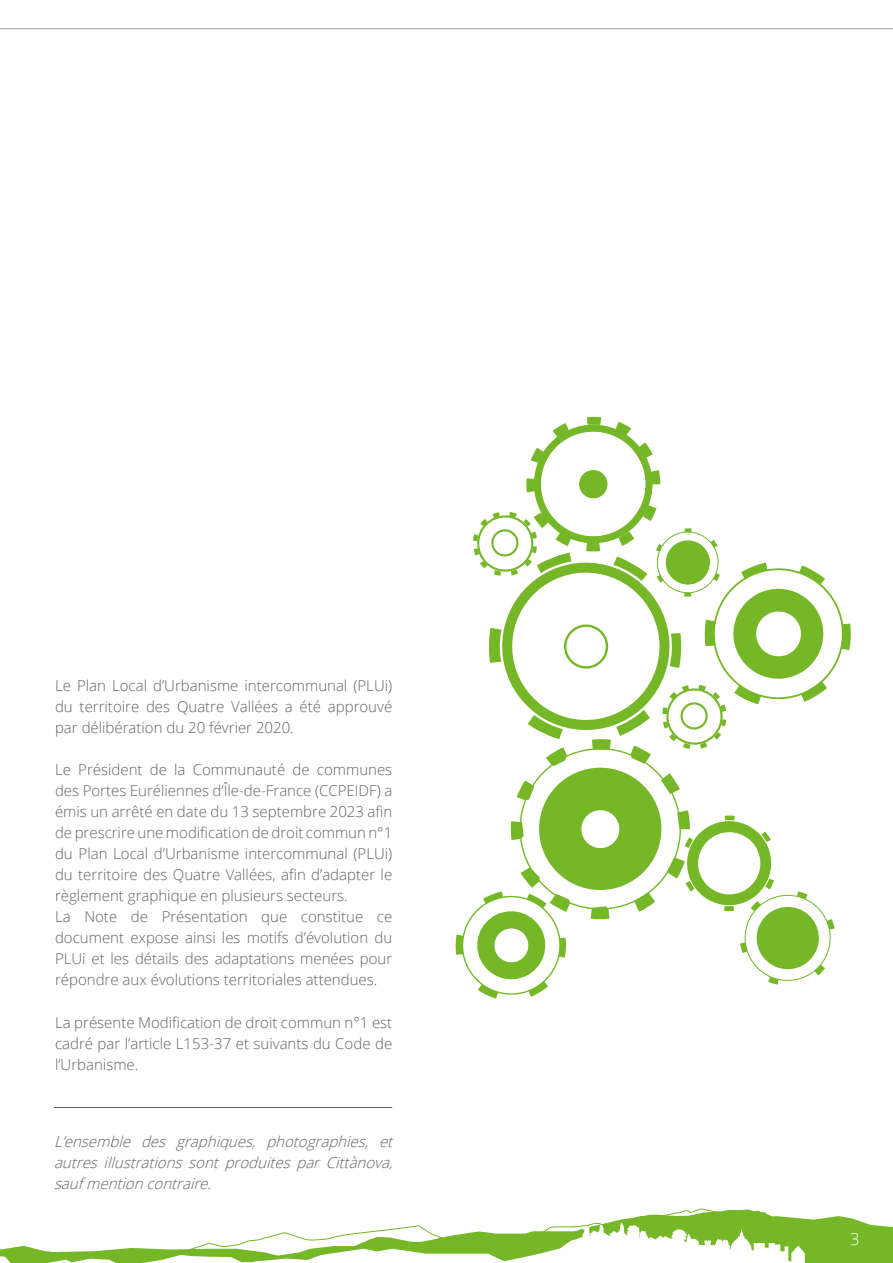
<style>
.page{position:relative;width:893px;height:1263px;background:#fff}
.page>*{position:absolute;margin:0;border:0;box-sizing:border-box;transform-origin:0 0}
.t1{font:300 16.5px "Open Sans";color:#fff}
.t2{font:300 15px/21px "Open Sans";color:#626262;text-align:justify}
.t3{font:italic 300 15px/21px "Open Sans";color:#626262;text-align:justify}
</style>
<div class="page">
<svg style="left:0;top:1208px;width:893px;height:55px"></svg>
<hr style="left:0;top:28px;width:893px;height:1px;background:#a3a194">
<hr style="left:54px;top:1107px;width:338px;height:1px;background:#626262">
<div style="left:533px;top:424px;width:120px;height:120px;background:#75b726;border-radius:50%"></div>
<div style="left:540px;top:431px;width:106px;height:106px;background:#fff;border-radius:50%"></div>
<svg style="left:639px;top:442px;width:14px;height:16px"></svg>
<svg style="left:587px;top:417px;width:14px;height:8px"></svg>
<svg style="left:531px;top:448px;width:13px;height:15px"></svg>
<svg style="left:526px;top:478px;width:9px;height:14px"></svg>
<svg style="left:616px;top:422px;width:15px;height:13px"></svg>
<svg style="left:552px;top:423px;width:16px;height:14px"></svg>
<svg style="left:651px;top:470px;width:9px;height:14px"></svg>
<div style="left:579px;top:469px;width:29px;height:30px;background:#75b726;border-radius:50%"></div>
<div style="left:578px;top:469px;width:30px;height:30px;border:1px solid #fff;border-radius:50%"></div>
<svg style="left:761px;top:831px;width:10px;height:11px"></svg>
<svg style="left:725px;top:815px;width:10px;height:5px"></svg>
<svg style="left:685px;top:837px;width:9px;height:11px"></svg>
<svg style="left:724px;top:906px;width:10px;height:5px"></svg>
<div style="left:687px;top:821px;width:85px;height:85px;background:#75b726;border-radius:50%"></div>
<div style="left:698px;top:832px;width:63px;height:63px;background:#fff;border-radius:50%"></div>
<div style="left:697px;top:831px;width:64px;height:64px;border:1px solid #75b726;border-radius:50%"></div>
<div style="left:538px;top:767px;width:124px;height:124px;background:#75b726;border-radius:50%"></div>
<svg style="left:661px;top:773px;width:19px;height:21px"></svg>
<svg style="left:667px;top:857px;width:28px;height:34px"></svg>
<svg style="left:634px;top:892px;width:21px;height:20px"></svg>
<svg style="left:517px;top:780px;width:17px;height:20px"></svg>
<svg style="left:511px;top:821px;width:13px;height:19px"></svg>
<svg style="left:591px;top:906px;width:18px;height:13px"></svg>
<svg style="left:677px;top:810px;width:13px;height:19px"></svg>
<div style="left:581px;top:809px;width:39px;height:40px;background:#fff;border-radius:50%"></div>
<div style="left:580px;top:809px;width:41px;height:40px;border:1px solid #75b726;border-radius:50%"></div>
<svg style="left:740px;top:878px;width:95px;height:107px"></svg>
<svg style="left:473px;top:505px;width:378px;height:261px"></svg>
<svg style="left:455px;top:867px;width:115px;height:132px"></svg>
<p class="t2" style="left:55px;top:675px;width:339px">Le Plan Local d’Urbanisme intercommunal (PLUi) du territoire des Quatre Vallées a été approuvé par délibération du 20 février 2020.</p>
<p class="t2" style="left:55px;top:759px;width:339px">Le Président de la Communauté de communes des Portes Euréliennes d’Île-de-France (CCPEIDF) a émis un arrêté en date du 13 septembre 2023 afin de prescrire une modification de droit commun n°1 du Plan Local d’Urbanisme intercommunal (PLUi) du territoire des Quatre Vallées, afin d’adapter le règlement graphique en plusieurs secteurs.</p>
<p class="t2" style="left:55px;top:906px;width:339px">La Note de Présentation que constitue ce document expose ainsi les motifs d’évolution du PLUi et les détails des adaptations menées pour répondre aux évolutions territoriales attendues.</p>
<p class="t2" style="left:55px;top:1011px;width:339px">La présente Modification de droit commun n°1 est cadré par l’article L153-37 et suivants du Code de l’Urbanisme.</p>
<p class="t3" style="left:54px;top:1131px;width:345px">L’ensemble des graphiques, photographies, et autres illustrations sont produites par Cittànova, saufmentioncontraire.</p>
<p class="t1" style="left:850px;top:1228px;width:11px">3</p>
</div>
